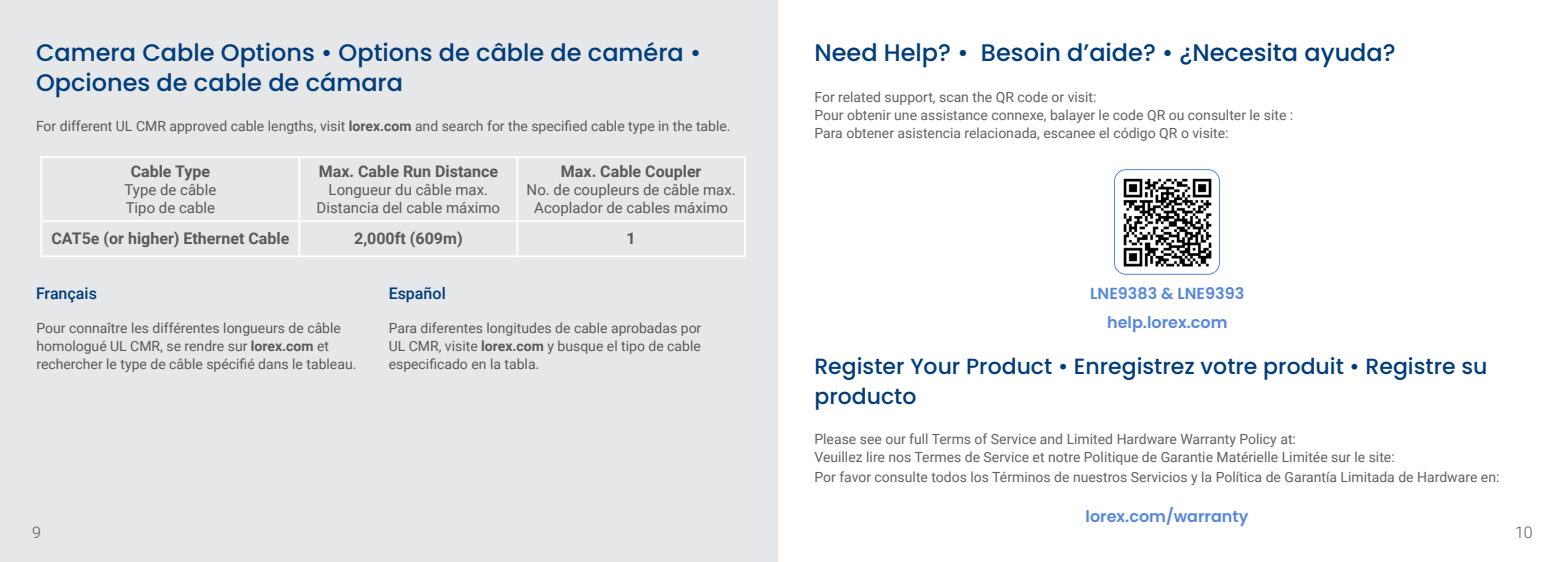
<style>
.page{position:relative;width:1556px;height:562px;background:#fff}
.page>*{position:absolute;margin:0;border:0;box-sizing:border-box;transform-origin:0 0}
.t1{font:500 24px/30px "Poppins";color:#003c7a}
.t2{font:500 22px/30px "Poppins";color:#003c7a}
.t3{font:700 16px "Roboto";color:#58595b}
.t4{font:600 16px "Poppins";color:#5887da}
.t5{font:500 16px "Roboto";color:#003c7a}
.t6{font:300 16px "Roboto";color:#58595b}
.t7{font:15px/18px "Roboto";color:#58595b;text-align:center}
.t8{font:14px/18px "Roboto";color:#606261}
.t9{font:14px/18px "Roboto";color:#58595b}
.s1{font-weight:700}
</style>
<div class="page">
<div style="left:0;top:0;width:778px;height:562px;background:#e6e7e8"></div>
<hr style="left:40px;top:156px;width:259px;height:2px;background:#fff">
<hr style="left:40px;top:158px;width:2px;height:62px;background:#fff">
<hr style="left:299px;top:156px;width:218px;height:2px;background:#fff">
<hr style="left:298px;top:158px;width:2px;height:62px;background:#fff">
<hr style="left:517px;top:156px;width:229px;height:2px;background:#fff">
<hr style="left:516px;top:158px;width:2px;height:62px;background:#fff">
<hr style="left:744px;top:158px;width:2px;height:62px;background:#fff">
<hr style="left:40px;top:220px;width:259px;height:2px;background:#fff">
<hr style="left:40px;top:222px;width:2px;height:33px;background:#fff">
<hr style="left:299px;top:220px;width:218px;height:2px;background:#fff">
<hr style="left:298px;top:222px;width:2px;height:33px;background:#fff">
<hr style="left:517px;top:220px;width:229px;height:2px;background:#fff">
<hr style="left:516px;top:222px;width:2px;height:33px;background:#fff">
<hr style="left:744px;top:222px;width:2px;height:33px;background:#fff">
<hr style="left:40px;top:255px;width:259px;height:2px;background:#fff">
<hr style="left:299px;top:255px;width:218px;height:2px;background:#fff">
<hr style="left:517px;top:255px;width:229px;height:2px;background:#fff">
<img style="left:1123px;top:178px;width:89px;height:89px">
<div style="left:1114px;top:169px;width:105px;height:106px;border:1px solid #5887da;border-radius:12px"></div>
<h1 class="t1" style="left:36px;top:38px;width:666px">Camera Cable Options • Options de câble de caméra •<br>Opciones de cable de cámara</h1>
<p class="t9" style="left:36px;top:117px;width:696px">For different UL CMR approved cable lengths, visit <span class="s1">lorex.com</span> and search for the specified cable type in the table.</p>
<p class="t3" style="left:131px;top:160px;width:81px">Cable Type</p>
<p class="t7" style="left:124px;top:180px;width:93px;text-align:left">Type de câble<br>Tipo de cable</p>
<p class="t3" style="left:319px;top:160px;width:181px">Max. Cable Run Distance</p>
<p class="t7" style="left:316px;top:180px;width:185px">Longueur du câble max.<br>Distancia del cable máximo</p>
<p class="t3" style="left:561px;top:160px;width:142px">Max. Cable Coupler</p>
<p class="t7" style="left:526px;top:180px;width:211px">No. de coupleurs de câble max.<br>Acoplador de cables máximo</p>
<p class="t3" style="left:51px;top:227px;width:239px">CAT5e (or higher) Ethernet Cable</p>
<p class="t3" style="left:354px;top:227px;width:110px">2,000ft (609m)</p>
<p class="t3" style="left:626px;top:227px;width:11px">1</p>
<p class="t5" style="left:36px;top:281px;width:62px">Français</p>
<p class="t5" style="left:388px;top:281px;width:59px">Español</p>
<p class="t9" style="left:36px;top:318px;width:321px">Pour connaître les différentes longueurs de câble homologué UL CMR, se rendre sur <span class="s1">lorex.com</span> et rechercher le type de câble spécifié dans le tableau.</p>
<p class="t9" style="left:388px;top:318px;width:314px;text-align:justify">Para diferentes longitudes de cable aprobadas por UL CMR, visite <span class="s1">lorex.com</span> y busque el tipo de cable especificado en la tabla.</p>
<p class="t6" style="left:32px;top:521px;width:10px">9</p>
<h1 class="t1" style="left:814px;top:38px;width:583px">Need Help? • Besoin d’aide? • ¿Necesita ayuda?</h1>
<p class="t8" style="left:814px;top:88px;width:480px">For related support, scan the QR code or visit:<br>Pour obtenir une assistance connexe, balayer le code QR ou consulter le site :<br>Para obtener asistencia relacionada, escanee el código QR o visite:</p>
<p class="t4" style="left:1090px;top:284px;width:155px">LNE9383 &amp; LNE9393</p>
<p class="t4" style="left:1107px;top:312px;width:122px">help.lorex.com</p>
<h2 class="t2" style="left:814px;top:351px;width:674px">Register Your Product • Enregistrez votre produit • Registre su producto</h2>
<p class="t8" style="left:814px;top:430px;width:582px">Please see our full Terms of Service and Limited Hardware Warranty Policy at:<br>Veuillez lire nos Termes de Service et notre Politique de Garantie Matérielle Limitée sur le site:</p>
<p class="t8" style="left:814px;top:468px;width:686px">Por favor consulte todos los Términos de nuestros Servicios y la Política de Garantía Limitada de Hardware en:</p>
<p class="t4" style="left:1085px;top:506px;width:164px">lorex.com/warranty</p>
<p class="t6" style="left:1514px;top:521px;width:19px">10</p>
</div>
